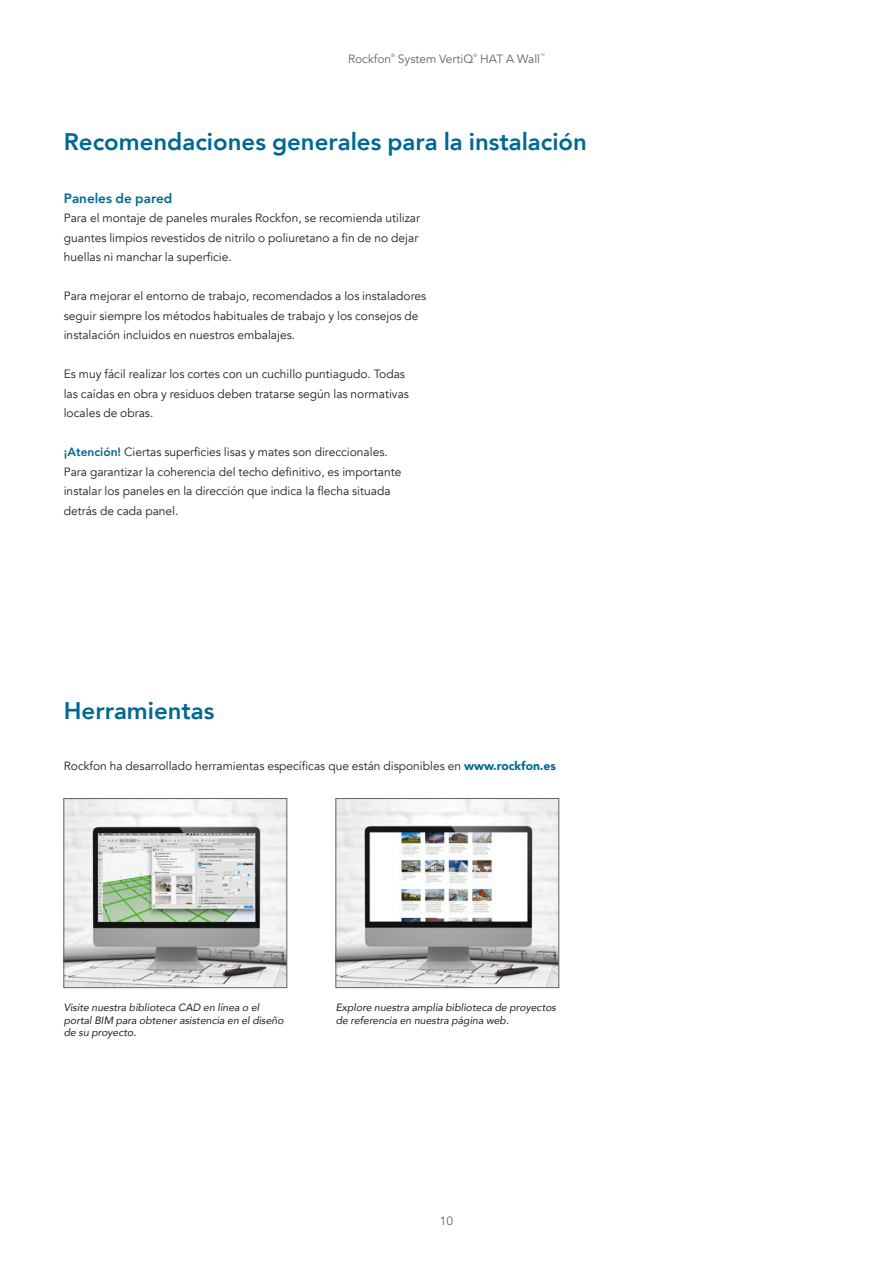
<style>
.page{position:relative;width:893px;height:1263px;background:#fff}
.page>*{position:absolute;margin:0;border:0;box-sizing:border-box;transform-origin:0 0}
.t1{font:800 24px "Avenir";color:#006893}
.t2{font:800 13.5px "Avenir";color:#006893}
.t3{font:12px/19.5px "Avenir";color:#231f20}
.t4{font:12px "Avenir";color:#636466}
.t5{font:italic 10.5px/12.6px "Avenir";color:#231f20}
.t6{font:4.8px "Avenir";color:#636466}
.s1{font-weight:800;color:#006893}
.s2{font-weight:900;color:#006893}
</style>
<div class="page">
<img style="left:66px;top:800px;width:219px;height:186px">
<div style="left:64px;top:798px;width:223px;height:190px;border:1px solid #636466"></div>
<img style="left:338px;top:800px;width:219px;height:186px">
<div style="left:336px;top:798px;width:223px;height:190px;border:1px solid #636466"></div>
<p class="t4" style="left:348px;top:52px;width:45px">Rockfon</p>
<p class="t6" style="left:391px;top:53px;width:5px">®</p>
<p class="t4" style="left:398px;top:52px;width:77px">System VertiQ</p>
<p class="t6" style="left:473px;top:53px;width:5px">®</p>
<p class="t4" style="left:480px;top:52px;width:61px">HAT A Wall</p>
<p class="t6" style="left:540px;top:53px;width:6px">™</p>
<h1 class="t1" style="left:64px;top:123px;width:525px">Recomendaciones generales para la instalación</h1>
<p class="t2" style="left:64px;top:188px;width:110px">Paneles de pared</p>
<p class="t3" style="left:64px;top:209px;width:358px">Para el montaje de paneles murales Rockfon, se recomienda utilizar guantes limpios revestidos de nitrilo o poliuretano a fin de no dejar huellas ni manchar la superficie.</p>
<p class="t3" style="left:64px;top:287px;width:364px">Para mejorar el entorno de trabajo, recomendados a los instaladores seguir siempre los métodos habituales de trabajo y los consejos de instalación incluidos en nuestros embalajes.</p>
<p class="t3" style="left:64px;top:365px;width:347px">Es muy fácil realizar los cortes con un cuchillo puntiagudo. Todas las caídas en obra y residuos deben tratarse según las normativas locales de obras.</p>
<p class="t3" style="left:64px;top:443px;width:339px"><span class="s1">¡Atención!</span> Ciertas superficies lisas y mates son direccionales.<br>Para garantizar la coherencia del techo definitivo, es importante instalar los paneles en la dirección que indica la flecha situada detrás de cada panel.</p>
<h1 class="t1" style="left:64px;top:692px;width:152px">Herramientas</h1>
<p class="t3" style="left:64px;top:756px;width:494px">Rockfon ha desarrollado herramientas específicas que están disponibles en <span class="s2">www.rockfon.es</span></p>
<p class="t5" style="left:64px;top:1001px;width:221px">Visite nuestra biblioteca CAD en línea o el portal BIM para obtener asistencia en el diseño de su proyecto.</p>
<p class="t5" style="left:336px;top:1001px;width:222px">Explore nuestra amplia biblioteca de proyectos de referencia en nuestra página web.</p>
<p class="t4" style="left:440px;top:1213px;width:15px">10</p>
</div>
